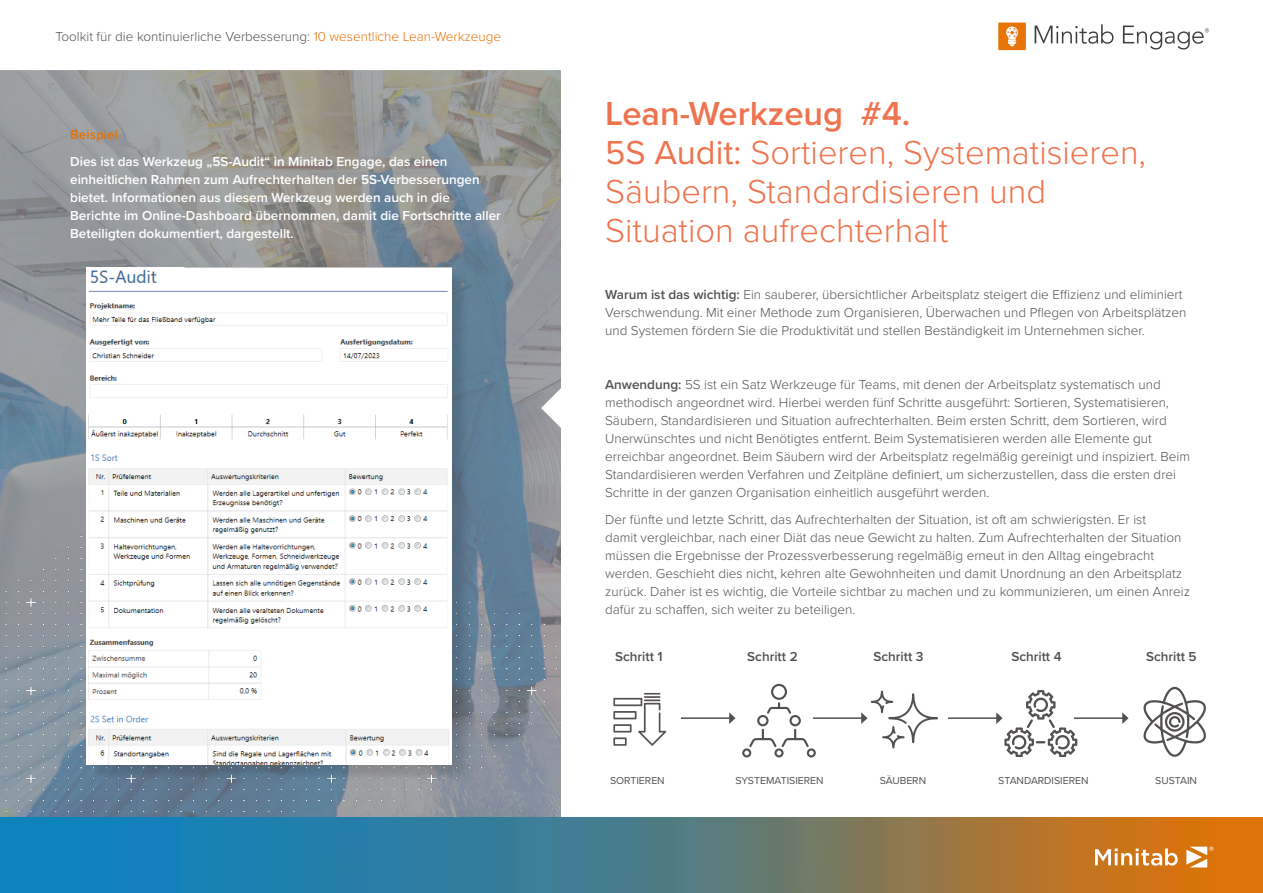
<style>
.page{position:relative;width:1263px;height:893px;background:#fff}
.page>*{position:absolute;margin:0;border:0;box-sizing:border-box;transform-origin:0 0}
.t1{font:300 34.5px/39px "Proxima Nova";color:#ee734e}
.t2{font:300 13.5px/18px "Proxima Nova";color:#545051}
.t3{font:600 13.5px/18px "Proxima Nova";color:#fff}
.t4{font:600 13.5px "Proxima Nova";color:#545051}
.t5{font:600 13.5px "Proxima Nova";color:#e77204}
.t6{font:10.5px "Proxima Nova";color:#545051}
.s1{color:#e77204}
.s2{font-weight:600}
.s3{font-weight:400}
</style>
<div class="page">
<img style="left:0;top:70px;width:561px;height:218px">
<img style="left:0;top:288px;width:655px;height:530px">
<img style="left:0;top:818px;width:1263px;height:75px">
<svg style="left:541px;top:388px;width:40px;height:40px"></svg>
<svg style="left:1095px;top:848px;width:83px;height:18px"></svg>
<svg style="left:1186px;top:847px;width:27px;height:20px"></svg>
<div style="left:89px;top:270px;width:381px;height:513px;background:#000;opacity:.13"></div>
<img style="left:87px;top:267px;width:364px;height:497px">
<svg style="left:613px;top:693px;width:53px;height:53px"></svg>
<svg style="left:742px;top:684px;width:74px;height:73px"></svg>
<svg style="left:1143px;top:687px;width:63px;height:70px"></svg>
<hr style="left:681px;top:717px;width:49px;height:2px;background:#545051">
<svg style="left:729px;top:712px;width:6px;height:12px"></svg>
<hr style="left:813px;top:717px;width:49px;height:2px;background:#545051">
<svg style="left:861px;top:690px;width:77px;height:59px"></svg>
<hr style="left:948px;top:717px;width:49px;height:2px;background:#545051">
<svg style="left:996px;top:690px;width:81px;height:67px"></svg>
<hr style="left:1074px;top:717px;width:49px;height:2px;background:#545051">
<svg style="left:1122px;top:712px;width:6px;height:12px"></svg>
<div style="left:998px;top:23px;width:28px;height:27px;background:#e97406"></div>
<svg style="left:1006px;top:26px;width:12px;height:20px"></svg>
<svg style="left:1034px;top:24px;width:79px;height:20px"></svg>
<svg style="left:1123px;top:26px;width:86px;height:23px"></svg>
<p class="t2" style="left:55px;top:27px;width:447px">Toolkit für die kontinuierliche Verbesserung: <span class="s1">10 wesentliche Lean-Werkzeuge</span></p>
<p class="t5" style="left:70px;top:125px;width:49px">Beispiel</p>
<p class="t3" style="left:70px;top:152px;width:432px">Dies ist das Werkzeug „5S-Audit“ in Minitab Engage, das einen einheitlichen Rahmen zum Aufrechterhalten der 5S-Verbesserungen bietet. Informationen aus diesem Werkzeug werden auch in die Berichte im Online-Dashboard übernommen, damit die Fortschritte aller Beteiligten dokumentiert, dargestellt.</p>
<h1 class="t1" style="left:605px;top:92px;width:543px"><span class="s2">Lean-Werkzeug #4.<br></span><span class="s3">5S Audit:</span> Sortieren, Systematisieren,<br>Säubern, Standardisieren und<br>Situation aufrechterhalt</h1>
<p class="t2" style="left:605px;top:285px;width:583px"><span class="s2">Warum ist das wichtig:</span> Ein sauberer, übersichtlicher Arbeitsplatz steigert die Effizienz und eliminiert<br>Verschwendung. Mit einer Methode zum Organisieren, Überwachen und Pflegen von Arbeitsplätzen und Systemen fördern Sie die Produktivität und stellen Beständigkeit im Unternehmen sicher.</p>
<p class="t2" style="left:605px;top:375px;width:586px"><span class="s2">Anwendung:</span> 5S ist ein Satz Werkzeuge für Teams, mit denen der Arbeitsplatz systematisch und methodisch angeordnet wird. Hierbei werden fünf Schritte ausgeführt: Sortieren, Systematisieren, Säubern, Standardisieren und Situation aufrechterhalten. Beim ersten Schritt, dem Sortieren, wird Unerwünschtes und nicht Benötigtes entfernt. Beim Systematisieren werden alle Elemente gut erreichbar angeordnet. Beim Säubern wird der Arbeitsplatz regelmäßig gereinigt und inspiziert. Beim Standardisieren werden Verfahren und Zeitpläne definiert, um sicherzustellen, dass die ersten drei Schritte in der ganzen Organisation einheitlich ausgeführt werden.</p>
<p class="t2" style="left:605px;top:509px;width:586px">Der fünfte und letzte Schritt, das Aufrechterhalten der Situation, ist oft am schwierigsten. Er ist<br>damit vergleichbar, nach einer Diät das neue Gewicht zu halten. Zum Aufrechterhalten der Situation müssen die Ergebnisse der Prozessverbesserung regelmäßig erneut in den Alltag eingebracht werden. Geschieht dies nicht, kehren alte Gewohnheiten und damit Unordnung an den Arbeitsplatz zurück. Daher ist es wichtig, die Vorteile sichtbar zu machen und zu kommunizieren, um einen Anreiz dafür zu schaffen, sich weiter zu beteiligen.</p>
<p class="t4" style="left:615px;top:647px;width:49px">Schritt 1</p>
<p class="t4" style="left:747px;top:647px;width:52px">Schritt 2</p>
<p class="t4" style="left:873px;top:647px;width:52px">Schritt 3</p>
<p class="t4" style="left:1011px;top:647px;width:52px">Schritt 4</p>
<p class="t4" style="left:1146px;top:647px;width:52px">Schritt 5</p>
<p class="t6" style="left:610px;top:772px;width:56px">SORTIEREN</p>
<p class="t6" style="left:735px;top:772px;width:90px">SYSTEMATISIEREN</p>
<p class="t6" style="left:880px;top:772px;width:48px">SÄUBERN</p>
<p class="t6" style="left:998px;top:772px;width:92px">STANDARDISIEREN</p>
<p class="t6" style="left:1155px;top:772px;width:43px">SUSTAIN</p>
</div>
